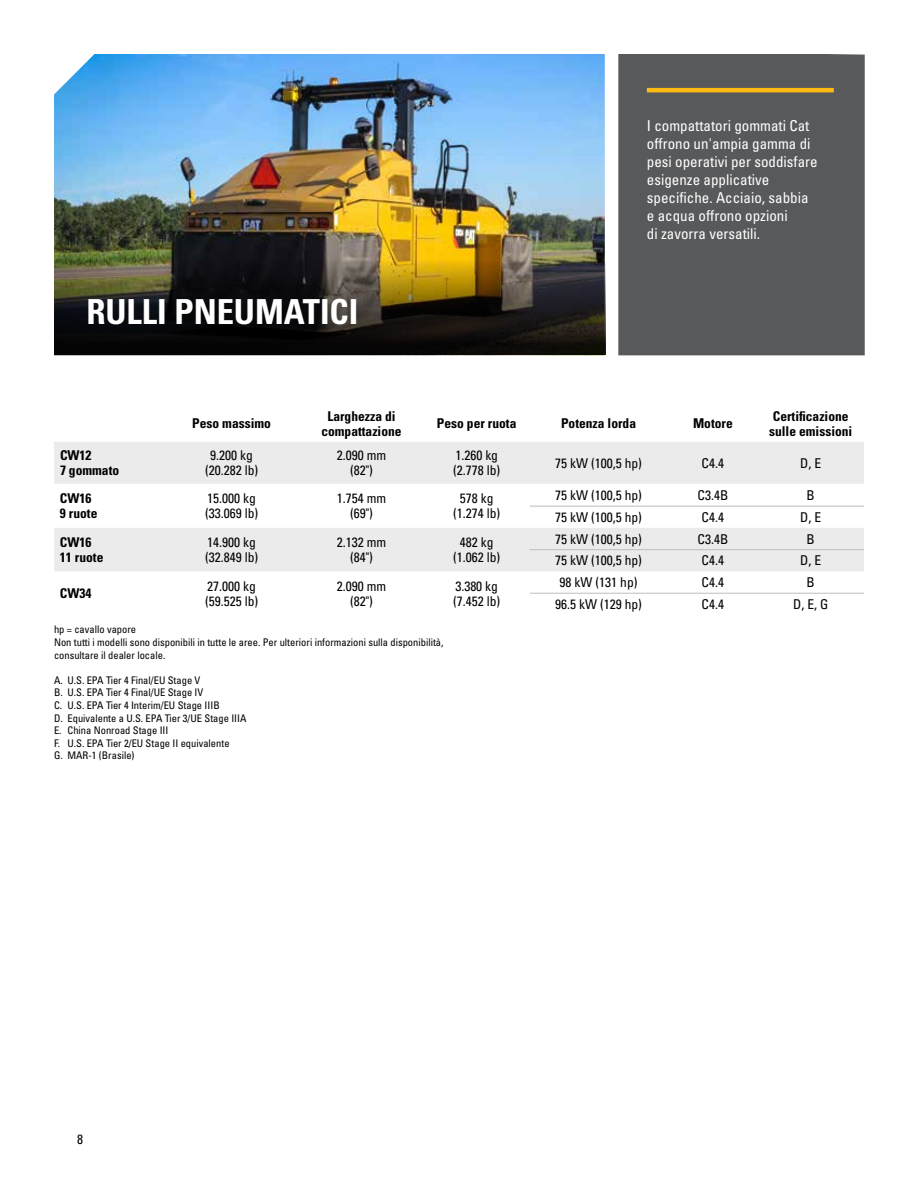
<style>
.page{position:relative;width:918px;height:1188px;background:#fff}
.page>*{position:absolute;margin:0;border:0;box-sizing:border-box;transform-origin:0 0}
.t1{font:700 condensed 34.5px "Univers LT Std";color:#fff}
.t2{font:condensed 15px/18px "Univers LT Std";color:#fff}
.t3{font:condensed 13.5px/15px "Univers LT Std";color:#000;text-align:center}
.t4{font:700 condensed 13.5px/15px "Univers LT Std";color:#000}
.t5{font:condensed 10.5px/12.6px "Univers LT Std";color:#000}
</style>
<div class="page">
<img style="left:54px;top:54px;width:551px;height:57px">
<div style="left:54px;top:442px;width:810px;height:42px;background:#ebebec"></div>
<div style="left:54px;top:528px;width:810px;height:43px;background:#ebebec"></div>
<hr style="left:530px;top:506px;width:138px;height:1px;background:#bcbec0">
<hr style="left:668px;top:506px;width:90px;height:1px;background:#bcbec0">
<hr style="left:758px;top:506px;width:106px;height:1px;background:#bcbec0">
<hr style="left:530px;top:549px;width:138px;height:1px;background:#bcbec0">
<hr style="left:668px;top:549px;width:90px;height:1px;background:#bcbec0">
<hr style="left:758px;top:549px;width:106px;height:1px;background:#bcbec0">
<hr style="left:530px;top:593px;width:138px;height:1px;background:#bcbec0">
<hr style="left:668px;top:593px;width:90px;height:1px;background:#bcbec0">
<hr style="left:758px;top:593px;width:106px;height:1px;background:#bcbec0">
<div style="left:618px;top:54px;width:247px;height:301px;background:#58595b"></div>
<hr style="left:647px;top:88px;width:187px;height:4px;background:#fdba12">
<img style="left:54px;top:111px;width:552px;height:244px">
<h1 class="t1" style="left:86px;top:290px;width:274px">RULLI PNEUMATICI</h1>
<h2 class="t2" style="left:647px;top:116px;width:172px">I compattatori gommati Cat offrono un'ampia gamma di pesi operativi per soddisfare esigenze applicative specifiche. Acciaio, sabbia e acqua offrono opzioni<br>di zavorra versatili.</h2>
<p class="t4" style="left:192px;top:416px;width:80px">Peso massimo</p>
<p class="t4" style="left:321px;top:408px;width:82px;text-align:center">Larghezza di compattazione</p>
<p class="t4" style="left:437px;top:416px;width:81px">Peso per ruota</p>
<p class="t4" style="left:561px;top:416px;width:77px">Potenza lorda</p>
<p class="t4" style="left:693px;top:416px;width:41px">Motore</p>
<p class="t4" style="left:769px;top:408px;width:85px">Certificazione sulle emissioni</p>
<p class="t4" style="left:60px;top:448px;width:61px">CW12<br>7 gommato</p>
<p class="t3" style="left:205px;top:448px;width:55px">9.200 kg (20.282 lb)</p>
<p class="t3" style="left:337px;top:448px;width:51px">2.090 mm (82")</p>
<p class="t3" style="left:453px;top:448px;width:49px;text-align:left">1.260 kg (2.778 lb)</p>
<p class="t3" style="left:555px;top:455px;width:88px">75 kW (100,5 hp)</p>
<p class="t3" style="left:702px;top:455px;width:24px">C4.4</p>
<p class="t3" style="left:800px;top:455px;width:22px">D, E</p>
<p class="t4" style="left:60px;top:491px;width:39px">CW16<br>9 ruote</p>
<p class="t3" style="left:205px;top:491px;width:55px;text-align:left">15.000 kg (33.069 lb)</p>
<p class="t3" style="left:337px;top:491px;width:51px">1.754 mm (69")</p>
<p class="t3" style="left:453px;top:491px;width:49px">578 kg (1.274 lb)</p>
<p class="t3" style="left:555px;top:487px;width:88px">75 kW (100,5 hp)</p>
<p class="t3" style="left:698px;top:487px;width:32px">C3.4B</p>
<p class="t3" style="left:807px;top:487px;width:10px">B</p>
<p class="t3" style="left:555px;top:509px;width:88px">75 kW (100,5 hp)</p>
<p class="t3" style="left:702px;top:509px;width:24px">C4.4</p>
<p class="t3" style="left:800px;top:509px;width:22px">D, E</p>
<p class="t4" style="left:60px;top:535px;width:45px">CW16<br>11 ruote</p>
<p class="t3" style="left:205px;top:535px;width:55px;text-align:left">14.900 kg (32.849 lb)</p>
<p class="t3" style="left:337px;top:535px;width:51px">2.132 mm (84")</p>
<p class="t3" style="left:453px;top:535px;width:49px">482 kg (1.062 lb)</p>
<p class="t3" style="left:555px;top:531px;width:88px">75 kW (100,5 hp)</p>
<p class="t3" style="left:698px;top:531px;width:32px">C3.4B</p>
<p class="t3" style="left:807px;top:531px;width:10px">B</p>
<p class="t3" style="left:555px;top:553px;width:88px">75 kW (100,5 hp)</p>
<p class="t3" style="left:702px;top:553px;width:24px">C4.4</p>
<p class="t3" style="left:800px;top:553px;width:22px">D, E</p>
<p class="t4" style="left:60px;top:586px;width:33px">CW34</p>
<p class="t3" style="left:205px;top:578px;width:55px;text-align:left">27.000 kg (59.525 lb)</p>
<p class="t3" style="left:337px;top:578px;width:51px">2.090 mm (82")</p>
<p class="t3" style="left:453px;top:578px;width:49px;text-align:left">3.380 kg (7.452 lb)</p>
<p class="t3" style="left:560px;top:575px;width:79px">98 kW (131 hp)</p>
<p class="t3" style="left:702px;top:575px;width:24px">C4.4</p>
<p class="t3" style="left:807px;top:575px;width:10px">B</p>
<p class="t3" style="left:555px;top:596px;width:88px">96.5 kW (129 hp)</p>
<p class="t3" style="left:702px;top:596px;width:24px">C4.4</p>
<p class="t3" style="left:793px;top:596px;width:37px">D, E, G</p>
<p class="t5" style="left:54px;top:623px;width:391px">hp = cavallo vapore<br>Non tutti i modelli sono disponibili in tutte le aree. Per ulteriori informazioni sulla disponibilità, consultare il dealer locale.</p>
<p class="t5" style="left:54px;top:674px;width:194px">A. U.S. EPA Tier 4 Final/EU Stage V<br>B. U.S. EPA Tier 4 Final/UE Stage IV<br>C. U.S. EPA Tier 4 Interim/EU Stage IIIB<br>D. Equivalente a U.S. EPA Tier 3/UE Stage IIIA E. China Nonroad Stage III<br>F. U.S. EPA Tier 2/EU Stage II equivalente<br>G. MAR-1 (Brasile)</p>
<p class="t3" style="left:77px;top:1131px;width:7px">8</p>
</div>
